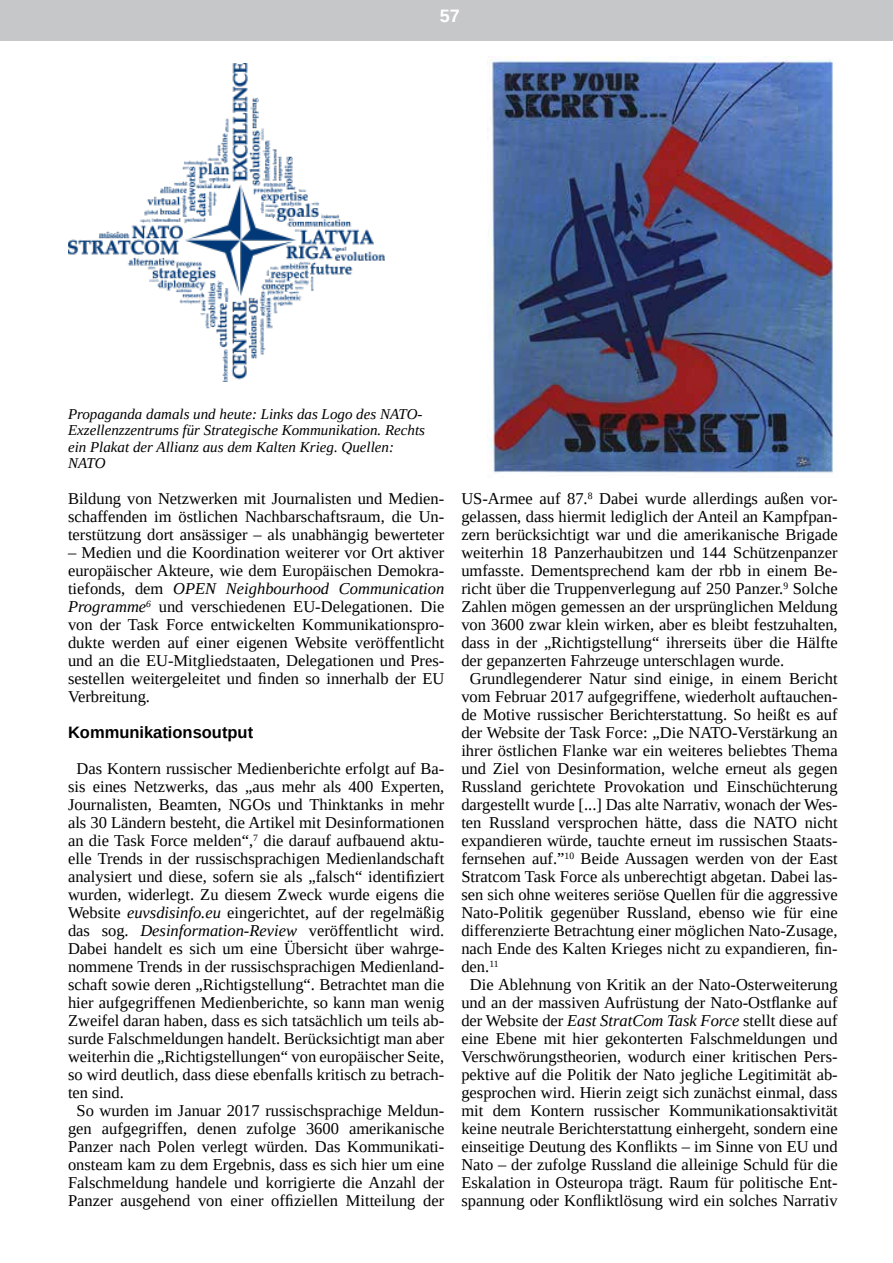
<style>
.page{position:relative;width:893px;height:1263px;background:#fff}
.page>*{position:absolute;margin:0;border:0;box-sizing:border-box;transform-origin:0 0}
.t1{font:700 18px "Liberation Sans";color:#fff}
.t2{font:16.5px/18px "Liberation Serif";color:#000;text-align:justify}
.t3{font:700 16.5px "Liberation Sans";color:#000}
.t4{font:italic 15px/16.5px "Liberation Serif";color:#000}
.s1{font-style:italic}
</style>
<div class="page">
<div style="left:0;top:0;width:893px;height:41px;background:#c6c7c8"></div>
<img style="left:68px;top:64px;width:316px;height:317px">
<img style="left:487px;top:56px;width:346px;height:417px">
<p class="t1" style="left:440px;top:3px;width:22px">57</p>
<p class="t4" style="left:68px;top:405px;width:359px">Propaganda damals und heute: Links das Logo des NATO-Exzellenzzentrums für Strategische Kommunikation. Rechts ein Plakat der Allianz aus dem Kalten Krieg. Quellen:<br>NATO</p>
<p class="t2" style="left:68px;top:489px;width:378px">Bildung von Netzwerken mit Journalisten und Medien&shy;schaffenden im östlichen Nachbarschaftsraum, die Un&shy;terstützung dort ansässiger – als unabhängig bewerteter</p>
<p class="t2" style="left:68px;top:543px;width:378px">– Medien und die Koordination weiterer vor Ort aktiver europäischer Akteure, wie dem Europäischen Demokra&shy;tiefonds, dem <span class="s1">OPEN Neighbourhood Communication Programme</span><sup>6</sup> und verschiedenen EU-Delegationen. Die von der Task Force entwickelten Kommunikationspro&shy;dukte werden auf einer eigenen Website veröffentlicht und an die EU-Mitgliedstaaten, Delegationen und Pres&shy;sestellen weitergeleitet und finden so innerhalb der EU Verbreitung.</p>
<p class="t3" style="left:68px;top:721px;width:187px">Kommunikationsoutput</p>
<p class="t2" style="left:77px;top:759px;width:369px">Das Kontern russischer Medienberichte erfolgt auf Ba-</p>
<p class="t2" style="left:68px;top:777px;width:378px">sis eines Netzwerks, das „aus mehr als 400 Experten,</p>
<p class="t2" style="left:68px;top:795px;width:378px">Journalisten, Beamten, NGOs und Thinktanks in mehr</p>
<p class="t2" style="left:68px;top:813px;width:378px">als 30 Ländern besteht, die Artikel mit Desinformationen</p>
<p class="t2" style="left:68px;top:831px;width:378px">an die Task Force melden“,<sup>7</sup> die darauf aufbauend aktu-</p>
<p class="t2" style="left:68px;top:849px;width:378px">elle Trends in der russischsprachigen Medienlandschaft</p>
<p class="t2" style="left:68px;top:867px;width:378px">analysiert und diese, sofern sie als „falsch“ identifiziert</p>
<p class="t2" style="left:68px;top:885px;width:378px">wurden, widerlegt. Zu diesem Zweck wurde eigens die</p>
<p class="t2" style="left:68px;top:903px;width:378px">Website <span class="s1">euvsdisinfo.eu</span> eingerichtet, auf der regelmäßig</p>
<p class="t2" style="left:68px;top:921px;width:378px">das sog. <span class="s1">Desinformation-Review</span> veröffentlicht wird.</p>
<p class="t2" style="left:68px;top:939px;width:378px">Dabei handelt es sich um eine Übersicht über wahrge-</p>
<p class="t2" style="left:68px;top:957px;width:378px">nommene Trends in der russischsprachigen Medienland-</p>
<p class="t2" style="left:68px;top:975px;width:378px">schaft sowie deren „Richtigstellung“. Betrachtet man die</p>
<p class="t2" style="left:68px;top:993px;width:378px">hier aufgegriffenen Medienberichte, so kann man wenig</p>
<p class="t2" style="left:68px;top:1011px;width:378px">Zweifel daran haben, dass es sich tatsächlich um teils ab-</p>
<p class="t2" style="left:68px;top:1029px;width:378px">surde Falschmeldungen handelt. Berücksichtigt man aber</p>
<p class="t2" style="left:68px;top:1047px;width:378px">weiterhin die „Richtigstellungen“ von europäischer Seite,</p>
<p class="t2" style="left:68px;top:1065px;width:378px">so wird deutlich, dass diese ebenfalls kritisch zu betrach-</p>
<p class="t2" style="left:68px;top:1083px;width:57px">ten sind.</p>
<p class="t2" style="left:77px;top:1101px;width:369px">So wurden im Januar 2017 russischsprachige Meldun-</p>
<p class="t2" style="left:68px;top:1119px;width:378px">gen aufgegriffen, denen zufolge 3600 amerikanische</p>
<p class="t2" style="left:68px;top:1137px;width:378px">Panzer nach Polen verlegt würden. Das Kommunikati-</p>
<p class="t2" style="left:68px;top:1155px;width:378px">onsteam kam zu dem Ergebnis, dass es sich hier um eine</p>
<p class="t2" style="left:68px;top:1173px;width:378px">Falschmeldung handele und korrigierte die Anzahl der</p>
<p class="t2" style="left:68px;top:1191px;width:378px">Panzer ausgehend von einer offiziellen Mitteilung der</p>
<p class="t2" style="left:461px;top:489px;width:378px">US-Armee auf 87.<sup>8</sup> Dabei wurde allerdings außen vor-</p>
<p class="t2" style="left:461px;top:507px;width:378px">gelassen, dass hiermit lediglich der Anteil an Kampfpan-</p>
<p class="t2" style="left:461px;top:525px;width:378px">zern berücksichtigt war und die amerikanische Brigade</p>
<p class="t2" style="left:461px;top:543px;width:378px">weiterhin 18 Panzerhaubitzen und 144 Schützenpanzer</p>
<p class="t2" style="left:461px;top:561px;width:378px">umfasste. Dementsprechend kam der rbb in einem Be-</p>
<p class="t2" style="left:461px;top:579px;width:378px">richt über die Truppenverlegung auf 250 Panzer.<sup>9</sup> Solche</p>
<p class="t2" style="left:461px;top:597px;width:378px">Zahlen mögen gemessen an der ursprünglichen Meldung</p>
<p class="t2" style="left:461px;top:615px;width:378px">von 3600 zwar klein wirken, aber es bleibt festzuhalten,</p>
<p class="t2" style="left:461px;top:633px;width:378px">dass in der „Richtigstellung“ ihrerseits über die Hälfte</p>
<p class="t2" style="left:461px;top:651px;width:325px">der gepanzerten Fahrzeuge unterschlagen wurde.</p>
<p class="t2" style="left:470px;top:669px;width:369px">Grundlegenderer Natur sind einige, in einem Bericht</p>
<p class="t2" style="left:461px;top:687px;width:378px">vom Februar 2017 aufgegriffene, wiederholt auftauchen-</p>
<p class="t2" style="left:461px;top:705px;width:378px">de Motive russischer Berichterstattung. So heißt es auf</p>
<p class="t2" style="left:461px;top:723px;width:378px">der Website der Task Force: „Die NATO-Verstärkung an</p>
<p class="t2" style="left:461px;top:741px;width:378px">ihrer östlichen Flanke war ein weiteres beliebtes Thema</p>
<p class="t2" style="left:461px;top:759px;width:378px">und Ziel von Desinformation, welche erneut als gegen</p>
<p class="t2" style="left:461px;top:777px;width:378px">Russland gerichtete Provokation und Einschüchterung</p>
<p class="t2" style="left:461px;top:795px;width:378px">dargestellt wurde [...] Das alte Narrativ, wonach der Wes-</p>
<p class="t2" style="left:461px;top:813px;width:378px">ten Russland versprochen hätte, dass die NATO nicht</p>
<p class="t2" style="left:461px;top:831px;width:378px">expandieren würde, tauchte erneut im russischen Staats-</p>
<p class="t2" style="left:461px;top:849px;width:378px">fernsehen auf.”<sup>10</sup> Beide Aussagen werden von der East</p>
<p class="t2" style="left:461px;top:867px;width:378px">Stratcom Task Force als unberechtigt abgetan. Dabei las-</p>
<p class="t2" style="left:461px;top:885px;width:378px">sen sich ohne weiteres seriöse Quellen für die aggressive</p>
<p class="t2" style="left:461px;top:903px;width:378px">Nato-Politik gegenüber Russland, ebenso wie für eine</p>
<p class="t2" style="left:461px;top:921px;width:378px">differenzierte Betrachtung einer möglichen Nato-Zusage,</p>
<p class="t2" style="left:461px;top:939px;width:378px">nach Ende des Kalten Krieges nicht zu expandieren, fin-</p>
<p class="t2" style="left:461px;top:957px;width:39px">den.<sup>11</sup></p>
<p class="t2" style="left:470px;top:975px;width:369px">Die Ablehnung von Kritik an der Nato-Osterweiterung</p>
<p class="t2" style="left:461px;top:993px;width:378px">und an der massiven Aufrüstung der Nato-Ostflanke auf</p>
<p class="t2" style="left:461px;top:1011px;width:378px">der Website der <span class="s1">East StratCom Task Force</span> stellt diese auf</p>
<p class="t2" style="left:461px;top:1029px;width:378px">eine Ebene mit hier gekonterten Falschmeldungen und</p>
<p class="t2" style="left:461px;top:1047px;width:378px">Verschwörungstheorien, wodurch einer kritischen Pers-</p>
<p class="t2" style="left:461px;top:1065px;width:378px">pektive auf die Politik der Nato jegliche Legitimität ab-</p>
<p class="t2" style="left:461px;top:1083px;width:378px">gesprochen wird. Hierin zeigt sich zunächst einmal, dass</p>
<p class="t2" style="left:461px;top:1101px;width:378px">mit dem Kontern russischer Kommunikationsaktivität</p>
<p class="t2" style="left:461px;top:1119px;width:378px">keine neutrale Berichterstattung einhergeht, sondern eine</p>
<p class="t2" style="left:461px;top:1137px;width:378px">einseitige Deutung des Konflikts – im Sinne von EU und</p>
<p class="t2" style="left:461px;top:1155px;width:378px">Nato – der zufolge Russland die alleinige Schuld für die</p>
<p class="t2" style="left:461px;top:1173px;width:378px">Eskalation in Osteuropa trägt. Raum für politische Ent-</p>
<p class="t2" style="left:461px;top:1191px;width:378px">spannung oder Konfliktlösung wird ein solches Narrativ</p>
</div>
